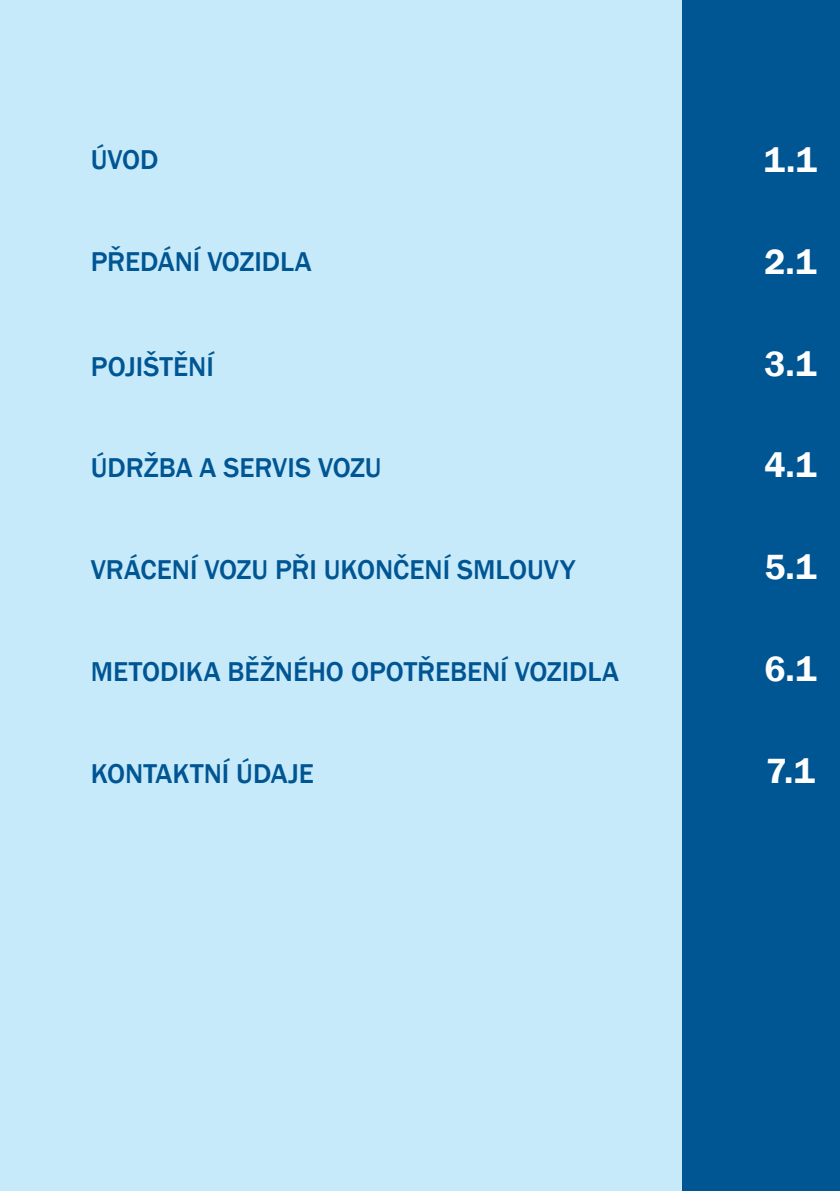
<style>
.page{position:relative;width:840px;height:1191px;background:#fff}
.page>*{position:absolute;margin:0;border:0;box-sizing:border-box;transform-origin:0 0}
.t1{font:48px "Franklin Gothic";letter-spacing:-.01em;color:#005593}
.t2{font:600 36px "Franklin Gothic";color:#fff}
.t3{font:500 28px "Franklin Gothic";color:#005593}
</style>
<div class="page">
<div style="left:0;top:0;width:839px;height:1191px;background:#c7eafb"></div>
<div style="left:682px;top:0;width:157px;height:1191px;background:#005593"></div>
<p class="t3" style="left:91px;top:143px;width:69px">ÚVOD</p>
<p class="t2" style="left:763px;top:138px;width:55px">1.1</p>
<p class="t3" style="left:91px;top:244px;width:222px">PŘEDÁNÍ VOZIDLA</p>
<p class="t2" style="left:764px;top:240px;width:53px">2.1</p>
<p class="t3" style="left:91px;top:349px;width:124px">POJIŠTĚNÍ</p>
<p class="t2" style="left:764px;top:341px;width:53px">3.1</p>
<p class="t3" style="left:91px;top:451px;width:292px">ÚDRŽBA A SERVIS VOZU</p>
<p class="t2" style="left:764px;top:443px;width:53px">4.1</p>
<p class="t3" style="left:91px;top:552px;width:486px">VRÁCENÍ VOZU PŘI UKONČENÍ SMLOUVY</p>
<p class="t2" style="left:764px;top:545px;width:53px">5.1</p>
<p class="t3" style="left:91px;top:654px;width:529px">METODIKA BĚŽNÉHO OPOTŘEBENÍ VOZIDLA</p>
<p class="t2" style="left:764px;top:646px;width:53px">6.1</p>
<h1 class="t1" style="left:57px;top:736px;width:188px">pro řidiče</h1>
<p class="t3" style="left:91px;top:756px;width:224px">KONTAKTNÍ ÚDAJE</p>
<p class="t2" style="left:765px;top:748px;width:51px">7.1</p>
</div>
